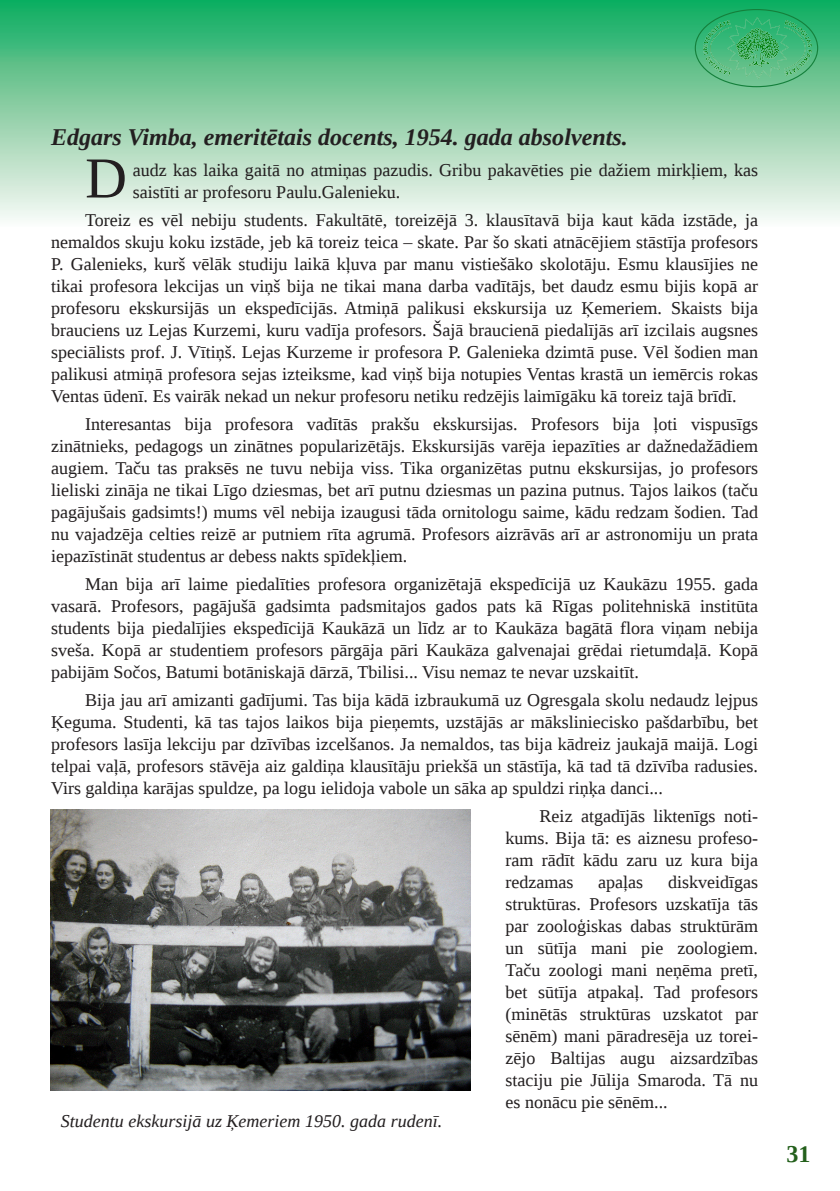
<style>
.page{position:relative;width:840px;height:1191px;background:#fff}
.page>*{position:absolute;margin:0;border:0;box-sizing:border-box;transform-origin:0 0}
.t1{font:58px "Liberation Serif";color:#231f20}
.t2{font:italic 700 24px "Liberation Serif";color:#231f20}
.t3{font:700 24px "Liberation Serif";color:#24601c}
.t4{font:18px/22px "Liberation Serif";color:#231f20;text-align:justify}
.t5{font:italic 18px "Liberation Serif";color:#231f20}
</style>
<div class="page">
<div style="left:0;top:0;width:839px;height:227px;background:linear-gradient(to bottom,#13a95d,#fff9f7)"></div>
<img style="left:702px;top:17px;width:109px;height:62px">
<img style="left:51px;top:809px;width:419px;height:281px">
<h2 class="t2" style="left:51px;top:122px;width:578px">Edgars Vimba, emeritētais docents, 1954. gada absolvents.</h2>
<h1 class="t1" style="left:85px;top:143px;width:43px">D</h1>
<p class="t4" style="left:133px;top:158px;width:626px">audz kas laika gaitā no atmiņas pazudis. Gribu pakavēties pie dažiem mirkļiem, kas saistīti ar profesoru Paulu.Galenieku.</p>
<p class="t4" style="left:51px;top:208px;width:708px;text-indent:34px">Toreiz es vēl nebiju students. Fakultātē, toreizējā 3. klausītavā bija kaut kāda izstāde, ja nemaldos skuju koku izstāde, jeb kā toreiz teica – skate. Par šo skati atnācējiem stāstīja profesors P. Galenieks, kurš vēlāk studiju laikā kļuva par manu vistiešāko skolotāju. Esmu klausījies ne tikai profesora lekcijas un viņš bija ne tikai mana darba vadītājs, bet daudz esmu bijis kopā ar profesoru ekskursijās un ekspedīcijās. Atmiņā palikusi ekskursija uz Ķemeriem. Skaists bija brauciens uz Lejas Kurzemi, kuru vadīja profesors. Šajā braucienā piedalījās arī izcilais augsnes speciālists prof. J. Vītiņš. Lejas Kurzeme ir profesora P. Galenieka dzimtā puse. Vēl šodien man palikusi atmiņā profesora sejas izteiksme, kad viņš bija notupies Ventas krastā un iemērcis rokas Ventas ūdenī. Es vairāk nekad un nekur profesoru netiku redzējis laimīgāku kā toreiz tajā brīdī.</p>
<p class="t4" style="left:51px;top:412px;width:708px;text-indent:34px">Interesantas bija profesora vadītās prakšu ekskursijas. Profesors bija ļoti vispusīgs zinātnieks, pedagogs un zinātnes popularizētājs. Ekskursijās varēja iepazīties ar dažnedažādiem augiem. Taču tas praksēs ne tuvu nebija viss. Tika organizētas putnu ekskursijas, jo profesors lieliski zināja ne tikai Līgo dziesmas, bet arī putnu dziesmas un pazina putnus. Tajos laikos (taču pagājušais gadsimts!) mums vēl nebija izaugusi tāda ornitologu saime, kādu redzam šodien. Tad nu vajadzēja celties reizē ar putniem rīta agrumā. Profesors aizrāvās arī ar astronomiju un prata iepazīstināt studentus ar debess nakts spīdekļiem.</p>
<p class="t4" style="left:51px;top:572px;width:708px;text-indent:34px">Man bija arī laime piedalīties profesora organizētajā ekspedīcijā uz Kaukāzu 1955. gada vasarā. Profesors, pagājušā gadsimta padsmitajos gados pats kā Rīgas politehniskā institūta students bija piedalījies ekspedīcijā Kaukāzā un līdz ar to Kaukāza bagātā flora viņam nebija sveša. Kopā ar studentiem profesors pārgāja pāri Kaukāza galvenajai grēdai rietumdaļā. Kopā pabijām Sočos, Batumi botāniskajā dārzā, Tbilisi... Visu nemaz te nevar uzskaitīt.</p>
<p class="t4" style="left:51px;top:688px;width:708px;text-indent:34px">Bija jau arī amizanti gadījumi. Tas bija kādā izbraukumā uz Ogresgala skolu nedaudz lejpus Ķeguma. Studenti, kā tas tajos laikos bija pieņemts, uzstājās ar māksliniecisko pašdarbību, bet profesors lasīja lekciju par dzīvības izcelšanos. Ja nemaldos, tas bija kādreiz jaukajā maijā. Logi telpai vaļā, profesors stāvēja aiz galdiņa klausītāju priekšā un stāstīja, kā tad tā dzīvība radusies.<br>Virs galdiņa karājas spuldze, pa logu ielidoja vabole un sāka ap spuldzi riņķa danci...</p>
<p class="t4" style="left:505px;top:804px;width:254px;text-indent:34px">Reiz atgadījās liktenīgs noti&shy;kums. Bija tā: es aiznesu profeso&shy;ram rādīt kādu zaru uz kura bija redzamas</p>
<p class="t4" style="left:505px;top:870px;width:254px;text-indent:162px">diskveidīgas struktūras. Profesors uzskatīja tās par zooloģiskas dabas struktūrām un sūtīja mani pie zoologiem.<br>Taču zoologi mani neņēma pretī, bet sūtīja atpakaļ. Tad profesors (minētās struktūras uzskatot par sēnēm) mani pāradresēja uz torei&shy;zējo Baltijas augu aizsardzības staciju pie Jūlija Smaroda. Tā nu es nonācu pie sēnēm...</p>
<p class="t4" style="left:598px;top:870px;width:46px">apaļas</p>
<p class="t5" style="left:61px;top:1109px;width:382px">Studentu ekskursijā uz Ķemeriem 1950. gada rudenī.</p>
<h2 class="t3" style="left:786px;top:1140px;width:25px">31</h2>
</div>
